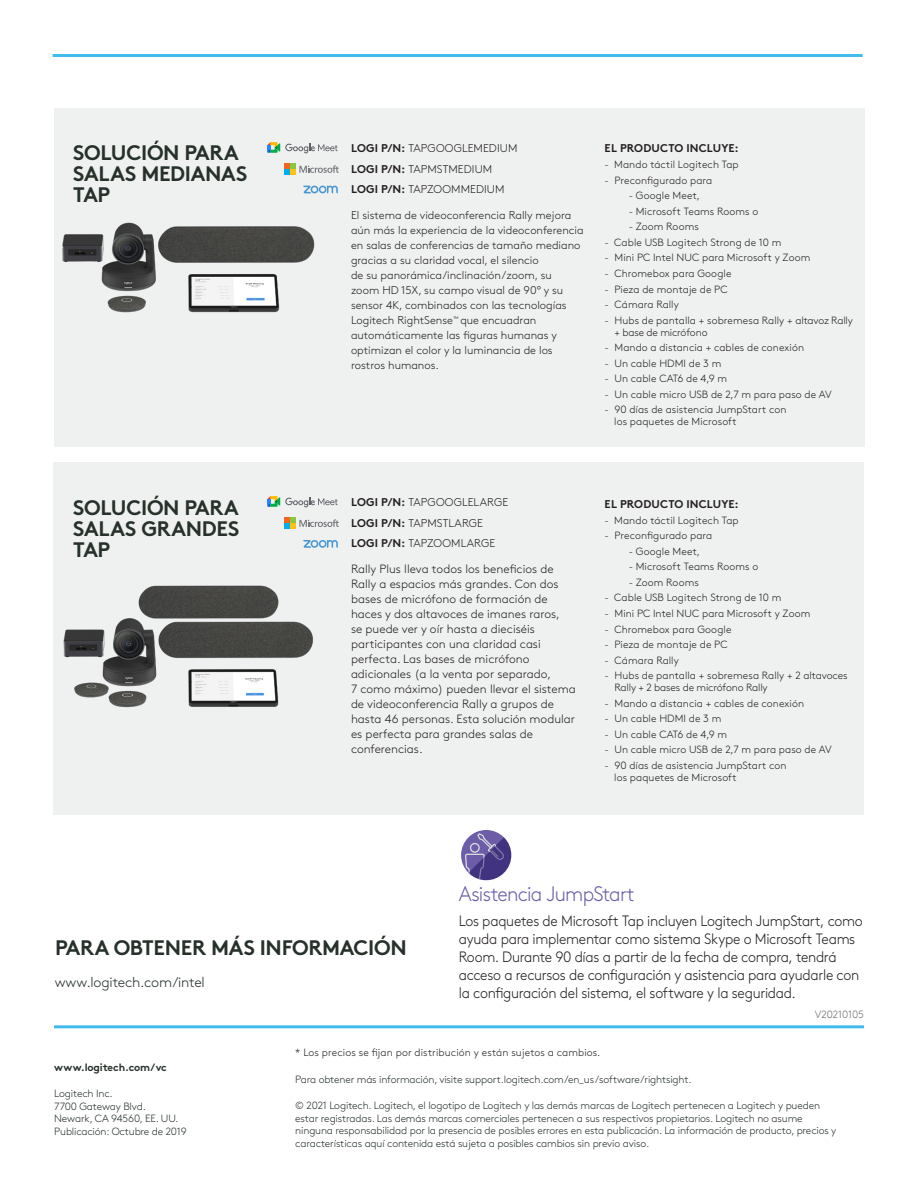
<style>
.page{position:relative;width:918px;height:1188px;background:#fff}
.page>*{position:absolute;margin:0;border:0;box-sizing:border-box;transform-origin:0 0}
.t1{font:700 21px/21px "Brown Pro";letter-spacing:-.015em;color:#26312a}
.chartbody{font:300 21px "Brown Pro";letter-spacing:-.035em;color:#6d5da8;scale:.94 1}
.chartbody-2{font:300 15px/18px "Brown Pro";letter-spacing:-.02em;color:#231f20;scale:.94 1}
.t2{font:300 14.25px "Brown Pro";letter-spacing:-.015em;color:#26312a}
.t3{font:300 12px/15px "Brown Pro";color:#231f20}
.t4{font:300 11.25px/15px "Brown Pro";color:#231f20}
.chartsubhead{font:700 11.25px "Brown Pro";letter-spacing:.01em;color:#231f20}
.chartbullet{font:300 10.5px/12px "Brown Pro";letter-spacing:.005em;color:#231f20}
.t5{font:300 10.5px/12.6px "Brown Pro";letter-spacing:-.015em;color:#26312a}
.legal{font:300 10.5px "Brown Pro";letter-spacing:.015em;color:#231f20}
.t6{font:700 10.5px "Brown Pro";letter-spacing:-.015em;color:#26312a}
.legal-2{font:300 10.5px "Brown Pro";letter-spacing:-.005em;color:#6c6d70}
.s1{font-weight:700}
</style>
<div class="page">
<div style="left:54px;top:108px;width:810px;height:338px;background:#eff1f1"></div>
<div style="left:54px;top:463px;width:810px;height:352px;background:#eff1f1"></div>
<svg style="left:303px;top:540px;width:35px;height:8px"></svg>
<svg style="left:284px;top:163px;width:55px;height:12px"></svg>
<svg style="left:284px;top:518px;width:55px;height:11px"></svg>
<svg style="left:267px;top:142px;width:71px;height:11px"></svg>
<svg style="left:267px;top:496px;width:71px;height:11px"></svg>
<hr style="left:53px;top:54px;width:810px;height:3px;background:#40bbec">
<img style="left:62px;top:185px;width:276px;height:128px">
<img style="left:63px;top:585px;width:251px;height:123px">
<hr style="left:54px;top:1025px;width:810px;height:3px;background:#40bbec">
<svg style="left:460px;top:829px;width:52px;height:52px"></svg>
<div style="left:459px;top:828px;width:54px;height:54px;border:2px solid #fff;border-radius:50%"></div>
<svg style="left:464px;top:832px;width:49px;height:50px"></svg>
<h2 class="t1" style="left:73px;top:140px;width:176px">SOLUCIÓN PARA<br>SALAS MEDIANAS<br>TAP</h2>
<h2 class="t1" style="left:73px;top:495px;width:168px;text-align:justify">SOLUCIÓN PARA SALAS GRANDES TAP</h2>
<p class="t4" style="left:351px;top:137px;width:168px;line-height:20.5px"><span class="s1">LOGI P/N:</span> TAPGOOGLEMEDIUM<br><span class="s1">LOGI P/N:</span> TAPMSTMEDIUM<br><span class="s1">LOGI P/N:</span> TAPZOOMMEDIUM</p>
<p class="t4" style="left:351px;top:207px;width:234px">El sistema de videoconferencia Rally mejora aún más la experiencia de la videoconferencia en salas de conferencias de tamaño mediano gracias a su claridad vocal, el silencio<br>de su panorámica/inclinación/zoom, su<br>zoom HD 15X, su campo visual de 90° y su sensor 4K, combinados con las tecnologías Logitech RightSense<sup>™</sup> que encuadran automáticamente las figuras humanas y optimizan el color y la luminancia de los rostros humanos.</p>
<p class="chartsubhead" style="left:605px;top:139px;width:136px">EL PRODUCTO INCLUYE:</p>
<p class="chartbullet" style="left:605px;top:158px;width:136px">- Mando táctil Logitech Tap</p>
<p class="chartbullet" style="left:605px;top:174px;width:109px">- Preconfigurado para</p>
<p class="chartbullet" style="left:629px;top:189px;width:73px">- Google Meet,</p>
<p class="chartbullet" style="left:629px;top:205px;width:131px">- Microsoft Teams Rooms o</p>
<p class="chartbullet" style="left:629px;top:220px;width:72px">- Zoom Rooms</p>
<p class="chartbullet" style="left:605px;top:236px;width:178px">- Cable USB Logitech Strong de 10 m</p>
<p class="chartbullet" style="left:605px;top:251px;width:207px">- Mini PC Intel NUC para Microsoft y Zoom</p>
<p class="chartbullet" style="left:605px;top:267px;width:128px">- Chromebox para Google</p>
<p class="chartbullet" style="left:605px;top:282px;width:125px">- Pieza de montaje de PC</p>
<p class="chartbullet" style="left:605px;top:298px;width:76px">- Cámara Rally</p>
<p class="chartbullet" style="left:615px;top:313px;width:240px;text-indent:-10px">- Hubs de pantalla + sobremesa Rally + altavoz Rally + base de micrófono</p>
<p class="chartbullet" style="left:605px;top:341px;width:201px">- Mando a distancia + cables de conexión</p>
<p class="chartbullet" style="left:605px;top:356px;width:118px">- Un cable HDMI de 3 m</p>
<p class="chartbullet" style="left:605px;top:372px;width:124px">- Un cable CAT6 de 4,9 m</p>
<p class="chartbullet" style="left:605px;top:387px;width:229px">- Un cable micro USB de 2,7 m para paso de AV</p>
<p class="chartbullet" style="left:614px;top:403px;width:174px;text-indent:-10px">- 90 días de asistencia JumpStart con los paquetes de Microsoft</p>
<p class="t4" style="left:351px;top:491px;width:159px;line-height:20.5px"><span class="s1">LOGI P/N:</span> TAPGOOGLELARGE<br><span class="s1">LOGI P/N:</span> TAPMSTLARGE<br><span class="s1">LOGI P/N:</span> TAPZOOMLARGE</p>
<p class="t3" style="left:351px;top:561px;width:226px">Rally Plus lleva todos los beneficios de Rally a espacios más grandes. Con dos bases de micrófono de formación de haces y dos altavoces de imanes raros,<br>se puede ver y oír hasta a dieciséis participantes con una claridad casi perfecta. Las bases de micrófono adicionales (a la venta por separado,<br>7 como máximo) pueden llevar el sistema de videoconferencia Rally a grupos de hasta 46 personas. Esta solución modular es perfecta para grandes salas de conferencias.</p>
<p class="chartsubhead" style="left:605px;top:495px;width:136px">EL PRODUCTO INCLUYE:</p>
<p class="chartbullet" style="left:605px;top:514px;width:136px">- Mando táctil Logitech Tap</p>
<p class="chartbullet" style="left:605px;top:529px;width:109px">- Preconfigurado para</p>
<p class="chartbullet" style="left:629px;top:545px;width:73px">- Google Meet,</p>
<p class="chartbullet" style="left:629px;top:560px;width:131px">- Microsoft Teams Rooms o</p>
<p class="chartbullet" style="left:629px;top:576px;width:72px">- Zoom Rooms</p>
<p class="chartbullet" style="left:605px;top:591px;width:178px">- Cable USB Logitech Strong de 10 m</p>
<p class="chartbullet" style="left:605px;top:607px;width:207px">- Mini PC Intel NUC para Microsoft y Zoom</p>
<p class="chartbullet" style="left:605px;top:622px;width:128px">- Chromebox para Google</p>
<p class="chartbullet" style="left:605px;top:638px;width:125px">- Pieza de montaje de PC</p>
<p class="chartbullet" style="left:605px;top:653px;width:76px">- Cámara Rally</p>
<p class="chartbullet" style="left:615px;top:669px;width:234px;text-indent:-10px">- Hubs de pantalla + sobremesa Rally + 2 altavoces<br>Rally + 2 bases de micrófono Rally</p>
<p class="chartbullet" style="left:605px;top:696px;width:201px">- Mando a distancia + cables de conexión</p>
<p class="chartbullet" style="left:605px;top:712px;width:118px">- Un cable HDMI de 3 m</p>
<p class="chartbullet" style="left:605px;top:727px;width:124px">- Un cable CAT6 de 4,9 m</p>
<p class="chartbullet" style="left:605px;top:743px;width:229px">- Un cable micro USB de 2,7 m para paso de AV</p>
<p class="chartbullet" style="left:614px;top:758px;width:174px;text-indent:-10px">- 90 días de asistencia JumpStart con los paquetes de Microsoft</p>
<h1 class="t1" style="left:55px;top:935px;width:353px">PARA OBTENER MÁS INFORMACIÓN</h1>
<h3 class="t2" style="left:55px;top:971px;width:152px">www.logitech.com/intel</h3>
<p class="chartbody" style="left:459px;top:878px;width:189px">Asistencia JumpStart</p>
<p class="chartbody-2" style="left:459px;top:911px;width:431px">Los paquetes de Microsoft Tap incluyen Logitech JumpStart, como ayuda para implementar como sistema Skype o Microsoft Teams Room. Durante 90 días a partir de la fecha de compra, tendrá acceso a recursos de configuración y asistencia para ayudarle con la configuración del sistema, el software y la seguridad.</p>
<p class="legal-2" style="left:815px;top:1006px;width:51px">V20210105</p>
<p class="t6" style="left:54px;top:1059px;width:114px">www.logitech.com/vc</p>
<p class="t5" style="left:54px;top:1086px;width:134px">Logitech Inc.<br>7700 Gateway Blvd.<br>Newark, CA 94560, EE. UU.<br>Publicación: Octubre de 2019</p>
<p class="legal" style="left:295px;top:1044px;width:307px">* Los precios se fijan por distribución y están sujetos a cambios.</p>
<p class="t5" style="left:295px;top:1072px;width:398px">Para obtener más información, visite support.logitech.com/en_us/software/rightsight.</p>
<p class="t5" style="left:295px;top:1098px;width:542px">© 2021 Logitech. Logitech, el logotipo de Logitech y las demás marcas de Logitech pertenecen a Logitech y pueden estar registradas. Las demás marcas comerciales pertenecen a sus respectivos propietarios. Logitech no asume ninguna responsabilidad por la presencia de posibles errores en esta publicación. La información de producto, precios y características aquí contenida está sujeta a posibles cambios sin previo aviso.</p>
</div>
